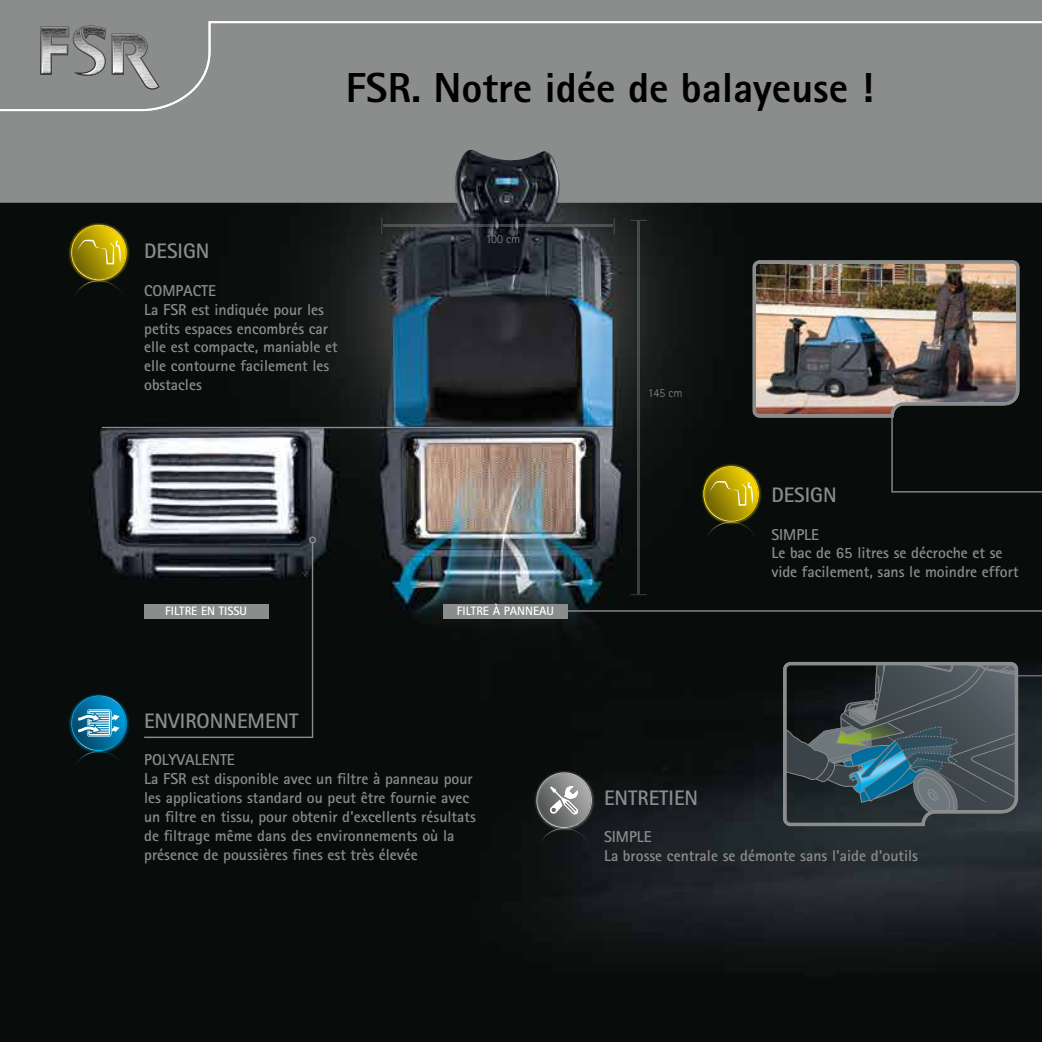
<style>
.page{position:relative;width:1042px;height:1042px;background:#fff}
.page>*{position:absolute;margin:0;border:0;box-sizing:border-box;transform-origin:0 0}
.t1{font:800 42px "Rotis Sans Serif";color:#000}
.t2{font:700 21px "Rotis Sans Serif";color:#8b8d8d}
.t3{font:700 15.75px/18.9px "Rotis Sans Serif";color:#8b8d8d}
.t4{font:700 12.25px "Rotis Sans Serif";color:#fff}
.t5{font:300 12.25px "Rotis Sans Serif";color:#8b8d8d}
</style>
<div class="page">
<img style="left:0;top:204px;width:1042px;height:838px">
<img style="left:533px;top:769px;width:62px;height:62px">
<svg style="left:536px;top:772px;width:56px;height:74px;background:#5f6161"></svg>
<img style="left:68px;top:692px;width:62px;height:62px">
<svg style="left:71px;top:695px;width:56px;height:74px;background:#225d75"></svg>
<img style="left:68px;top:221px;width:62px;height:63px">
<svg style="left:71px;top:225px;width:56px;height:73px;background:#776b0f"></svg>
<img style="left:700px;top:463px;width:3px;height:62px">
<div style="left:0;top:0;width:1042px;height:204px;background:#8b8d8d"></div>
<hr style="left:102px;top:427px;width:511px;height:1px;background:#8b8d8d">
<svg style="left:143px;top:541px;width:171px;height:198px;background:#121616"></svg>
<div style="left:309px;top:536px;width:7px;height:7px;border:1px solid #8b8d8d;border-radius:50%"></div>
<div style="left:144px;top:603px;width:124px;height:15px;background:#8b8d8d"></div>
<div style="left:443px;top:603px;width:124px;height:15px;background:#8b8d8d"></div>
<svg style="left:781px;top:660px;width:261px;height:168px;background:#3c4a4f"></svg>
<img style="left:703px;top:259px;width:339px;height:281px">
<hr style="left:565px;top:610px;width:477px;height:2px;background:#8b8d8d">
<svg style="left:614px;top:218px;width:1px;height:16px"></svg>
<svg style="left:381px;top:218px;width:1px;height:16px"></svg>
<hr style="left:383px;top:225px;width:230px;height:2px;background:#8b8d8d">
<svg style="left:630px;top:220px;width:17px;height:1px"></svg>
<svg style="left:630px;top:594px;width:17px;height:1px"></svg>
<hr style="left:637px;top:221px;width:3px;height:372px;background:#8b8d8d">
<h1 class="t1" style="left:346px;top:61px;width:530px">FSR. Notre idée de balayeuse !</h1>
<h2 class="t2" style="left:144px;top:237px;width:67px">DESIGN</h2>
<p class="t3" style="left:144px;top:281px;width:195px">COMPACTE<br>La FSR est indiquée pour les petits espaces encombrés car elle est compacte, maniable et elle contourne facilement les obstacles</p>
<p class="t5" style="left:486px;top:232px;width:36px">100 cm</p>
<p class="t5" style="left:648px;top:386px;width:36px">145 cm</p>
<h2 class="t2" style="left:771px;top:481px;width:67px">DESIGN</h2>
<p class="t3" style="left:771px;top:524px;width:249px">SIMPLE<br>Le bac de 65 litres se décroche et se vide facilement, sans le moindre effort</p>
<p class="t4" style="left:165px;top:603px;width:83px">FILTRE EN TISSU</p>
<p class="t4" style="left:457px;top:603px;width:99px">FILTRE À PANNEAU</p>
<h2 class="t2" style="left:144px;top:707px;width:156px">ENVIRONNEMENT</h2>
<p class="t3" style="left:144px;top:750px;width:333px">POLYVALENTE<br>La FSR est disponible avec un filtre à panneau pour les applications standard ou peut être fournie avec un filtre en tissu, pour obtenir d'excellents résultats de filtrage même dans des environnements où la présence de poussières fines est très élevée</p>
<h2 class="t2" style="left:604px;top:784px;width:96px">ENTRETIEN</h2>
<p class="t3" style="left:604px;top:827px;width:316px">SIMPLE<br>La brosse centrale se démonte sans l'aide d'outils</p>
</div>
